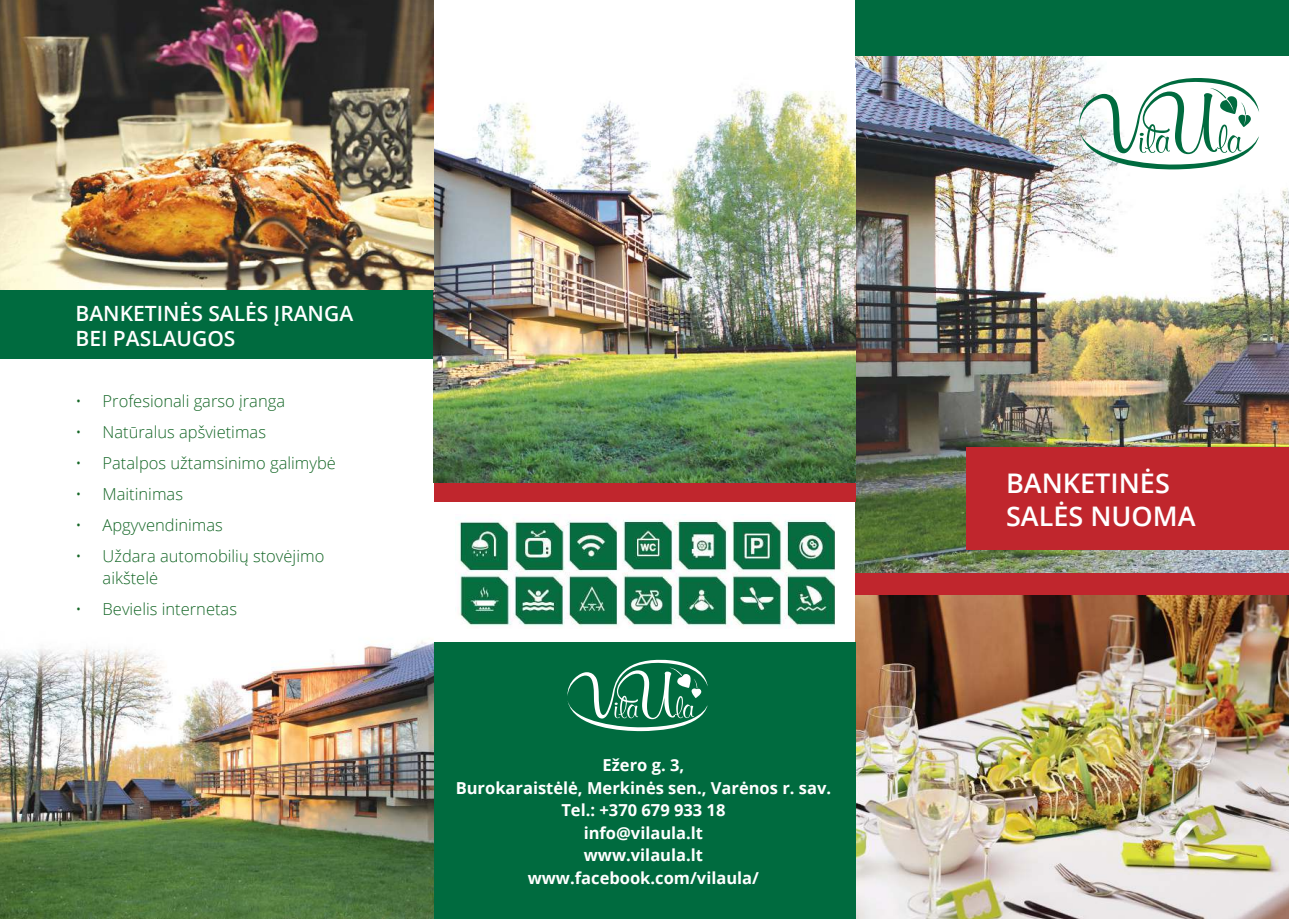
<style>
.page{position:relative;width:1289px;height:919px;background:#fff}
.page>*{position:absolute;margin:0;border:0;box-sizing:border-box;transform-origin:0 0}
.t1{font:600 27px/32.4px "Open Sans";color:#fff}
.t2{font:600 21px/25.5px "Open Sans";color:#fff}
.t3{font:300 16.5px/22.5px "Open Sans";color:#156727}
.t4{font:700 16.5px/22.5px "Open Sans";color:#fff;text-align:center}
</style>
<div class="page">
<img style="left:0;top:640px;width:434px;height:278px">
<img style="left:855px;top:594px;width:433px;height:324px">
<img style="left:855px;top:55px;width:433px;height:518px">
<div style="left:434px;top:642px;width:421px;height:276px;background:#006b3f"></div>
<div style="left:0;top:290px;width:434px;height:69px;background:#006b3f"></div>
<svg style="left:567px;top:659px;width:140px;height:72px"></svg>
<div style="left:855px;top:0;width:433px;height:55px;background:#006b3f"></div>
<svg style="left:1078px;top:77px;width:181px;height:93px"></svg>
<div style="left:434px;top:480px;width:421px;height:22px;background:#c0262d"></div>
<img style="left:434px;top:87px;width:421px;height:396px">
<img style="left:0;top:0;width:434px;height:289px">
<img style="left:455px;top:514px;width:379px;height:113px">
<div style="left:855px;top:573px;width:433px;height:21px;background:#c0262d"></div>
<div style="left:966px;top:448px;width:322px;height:102px;background:#c0262d"></div>
<p class="t2" style="left:75px;top:300px;width:279px">BANKETINĖS SALĖS ĮRANGA<br>BEI PASLAUGOS</p>
<p class="t3" style="left:76px;top:389px;width:211px">• Profesionali garso įranga</p>
<p class="t3" style="left:76px;top:420px;width:192px">• Natūralus apšvietimas</p>
<p class="t3" style="left:76px;top:451px;width:262px">• Patalpos užtamsinimo galimybė</p>
<p class="t3" style="left:76px;top:482px;width:109px">• Maitinimas</p>
<p class="t3" style="left:76px;top:513px;width:149px">• Apgyvendinimas</p>
<p class="t3" style="left:103px;top:544px;width:223px;text-indent:-27px">• Uždara automobilių stovėjimo aikštelė</p>
<p class="t3" style="left:76px;top:597px;width:163px">• Bevielis internetas</p>
<p class="t4" style="left:455px;top:753px;width:377px">Ežero g. 3,<br>Burokaraistėlė, Merkinės sen., Varėnos r. sav.<br>Tel.: +370 679 933 18<br>info@vilaula.lt<br>www.vilaula.lt<br>www.facebook.com/vilaula/</p>
<h1 class="t1" style="left:1006px;top:466px;width:191px">BANKETINĖS<br>SALĖS NUOMA</h1>
</div>
